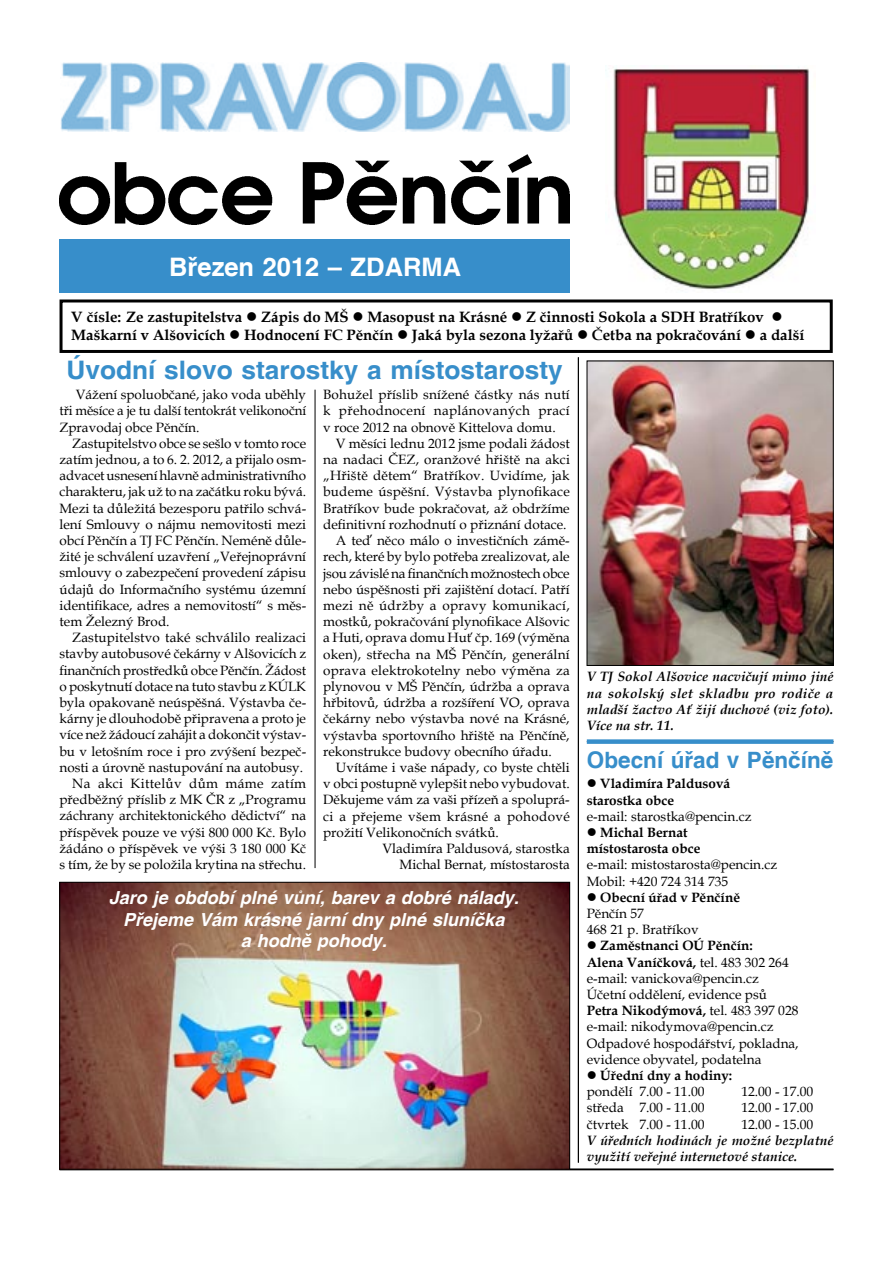
<style>
.page{position:relative;width:893px;height:1263px;background:#fff}
.page>*{position:absolute;margin:0;border:0;box-sizing:border-box;transform-origin:0 0}
.t1{font:700 25.5px "Switzerland";color:#378eca}
.t2{font:700 25.5px "Switzerland";color:#fff}
.t3{font:700 22.5px "Switzerland";color:#378eca}
.t4{font:italic 700 18px/21.6px "Switzerland";color:#fff;text-align:center}
.t5{font:700 15px/18px "Book Antiqua";color:#000}
.t6{font:13.5px/16.2px "Book Antiqua";color:#000;text-align:justify}
.t7{font:italic 700 13.5px/16.2px "Book Antiqua";color:#000;text-align:justify}
.t8{font:700 13.5px/16.2px "Book Antiqua";color:#000}
.t9{font:13.5px "Book Antiqua";letter-spacing:.025em;color:#000}
.s1{font-weight:700}
.s2{font-weight:400}
</style>
<div class="page">
<img style="left:60px;top:155px;width:510px;height:69px">
<div style="left:60px;top:299px;width:773px;height:54px;border:3px solid #000"></div>
<div style="left:60px;top:239px;width:510px;height:53px;background:#378eca"></div>
<img style="left:60px;top:62px;width:510px;height:69px">
<img style="left:613px;top:68px;width:196px;height:222px">
<hr style="left:60px;top:1169px;width:773px;height:1px;background:#000">
<img style="left:62px;top:884px;width:506px;height:283px">
<div style="left:60px;top:882px;width:510px;height:287px;border:1px solid #000"></div>
<hr style="left:578px;top:357px;width:1px;height:805px;background:#000">
<div style="left:587px;top:739px;width:246px;height:5px;background:#378eca"></div>
<img style="left:589px;top:363px;width:242px;height:301px">
<div style="left:587px;top:361px;width:246px;height:305px;border:1px solid #000"></div>
<hr style="left:315px;top:390px;width:1px;height:478px;background:#000">
<h1 class="t2" style="left:169px;top:252px;width:294px">Březen 2012 – ZDARMA</h1>
<p class="t5" style="left:71px;top:307px;width:735px">V čísle: Ze zastupitelstva ● Zápis do MŠ ● Masopust na Krásné ● Z činnosti Sokola a SDH Bratříkov ●<br>Maškarní v Alšovicích ● Hodnocení FC Pěnčín ● Jaká byla sezona lyžařů ● Četba na pokračování ● a další</p>
<h1 class="t1" style="left:67px;top:355px;width:498px">Úvodní slovo starostky a místostarosty</h1>
<p class="t6" style="left:60px;top:386px;width:248px;text-indent:16px">Vážení spoluobčané, jako voda uběhly tři měsíce a je tu další tentokrát velikonoční Zpravodaj obce Pěnčín.</p>
<p class="t6" style="left:60px;top:435px;width:248px;text-indent:13px">Zastupitelstvo obce se sešlo v tomto roce zatím jednou, a to 6. 2. 2012, a přijalo osm&shy;advacet usnesení hlavně administrativního charakteru, jak už to na začátku roku bývá.<br>Mezi ta důležitá bezesporu patřilo schvá&shy;lení Smlouvy o nájmu nemovitosti mezi obcí Pěnčín a TJ FC Pěnčín. Neméně důle&shy;žité je schválení uzavření „Veřejnoprávní smlouvy o zabezpečení provedení zápisu údajů do Informačního systému územní identifikace, adres a nemovitostí“ s měs&shy;tem Železný Brod.</p>
<p class="t6" style="left:60px;top:629px;width:248px;text-align:right">Zastupitelstvo také schválilo realizaci stavby autobusové čekárny v Alšovicích z finančních prostředků obce Pěnčín. Žádost o poskytnutí dotace na tuto stavbu z KÚLK byla opakovaně neúspěšná. Výstavba če&shy;kárny je dlouhodobě připravena a proto je více než žádoucí zahájit a dokončit výstav&shy;bu v letošním roce i pro zvýšení bezpeč&shy;nosti a úrovně nastupování na autobusy.<br>Na akci Kittelův dům máme zatím předběžný příslib z MK ČR z „Programu záchrany architektonického dědictví“ na příspěvek pouze ve výši 800 000 Kč. Bylo žádáno o příspěvek ve výši 3 180 000 Kč s tím, že by se položila krytina na střechu.</p>
<p class="t6" style="left:323px;top:386px;width:248px">Bohužel příslib snížené částky nás nutí k přehodnocení naplánovaných prací v roce 2012 na obnově Kittelova domu.</p>
<p class="t6" style="left:336px;top:435px;width:235px">V měsíci lednu 2012 jsme podali žádost</p>
<p class="t6" style="left:323px;top:451px;width:248px">na nadaci ČEZ, oranžové hřiště na akci</p>
<p class="t6" style="left:323px;top:467px;width:248px">„Hřiště dětem“ Bratříkov. Uvidíme, jak</p>
<p class="t6" style="left:323px;top:483px;width:248px">budeme úspěšní. Výstavba plynofikace</p>
<p class="t6" style="left:323px;top:500px;width:248px">Bratříkov bude pokračovat, až obdržíme</p>
<p class="t6" style="left:323px;top:516px;width:245px">definitivní rozhodnutí o přiznání dotace.</p>
<p class="t6" style="left:336px;top:532px;width:235px">A teď něco málo o investičních zámě-</p>
<p class="t6" style="left:323px;top:548px;width:248px">rech, které by bylo potřeba zrealizovat, ale</p>
<p class="t6" style="left:323px;top:564px;width:248px">jsou závislé na finančních možnostech obce</p>
<p class="t6" style="left:323px;top:581px;width:248px">nebo úspěšnosti při zajištění dotací. Patří</p>
<p class="t9" style="left:323px;top:596px;width:248px">mezi ně údržby a opravy komunikací,</p>
<p class="t6" style="left:323px;top:613px;width:248px">mostků, pokračování plynofikace Alšovic</p>
<p class="t6" style="left:323px;top:629px;width:248px">a Huti, oprava domu Huť čp. 169 (výměna</p>
<p class="t6" style="left:323px;top:645px;width:248px">oken), střecha na MŠ Pěnčín, generální</p>
<p class="t6" style="left:323px;top:662px;width:248px">oprava elektrokotelny nebo výměna za</p>
<p class="t6" style="left:323px;top:678px;width:248px">plynovou v MŠ Pěnčín, údržba a oprava</p>
<p class="t6" style="left:323px;top:694px;width:248px">hřbitovů, údržba a rozšíření VO, oprava</p>
<p class="t6" style="left:323px;top:710px;width:248px">čekárny nebo výstavba nové na Krásné,</p>
<p class="t6" style="left:323px;top:726px;width:248px">výstavba sportovního hřiště na Pěnčíně,</p>
<p class="t6" style="left:323px;top:743px;width:230px">rekonstrukce budovy obecního úřadu.</p>
<p class="t6" style="left:336px;top:759px;width:235px">Uvítáme i vaše nápady, co byste chtěli</p>
<p class="t6" style="left:323px;top:775px;width:248px">v obci postupně vylepšit nebo vybudovat.</p>
<p class="t6" style="left:323px;top:791px;width:248px">Děkujeme vám za vaši přízeň a spoluprá-</p>
<p class="t9" style="left:323px;top:806px;width:248px">ci a přejeme všem krásné a pohodové</p>
<p class="t6" style="left:323px;top:824px;width:177px">prožití Velikonočních svátků.</p>
<p class="t6" style="left:383px;top:840px;width:189px">Vladimíra Paldusová, starostka</p>
<p class="t6" style="left:400px;top:856px;width:172px">Michal Bernat, místostarosta</p>
<h3 class="t4" style="left:109px;top:887px;width:412px">Jaro je období plné vůní, barev a dobré nálady.<br>Přejeme Vám krásné jarní dny plné sluníčka<br>a hodně pohody.</h3>
<p class="t7" style="left:587px;top:669px;width:248px">V TJ Sokol Alšovice nacvičují mimo jiné na sokolský slet skladbu pro rodiče a mladší žactvo Ať žijí duchové (viz foto).<br>Více na str. 11.</p>
<h2 class="t3" style="left:587px;top:746px;width:248px">Obecní úřad v Pěnčíně</h2>
<p class="t8" style="left:587px;top:776px;width:145px">● Vladimíra Paldusová starostka obce</p>
<p class="t6" style="left:587px;top:808px;width:166px">e-mail: starostka@pencin.cz</p>
<p class="t8" style="left:587px;top:824px;width:115px">● Michal Bernat místostarosta obce</p>
<p class="t6" style="left:587px;top:856px;width:192px">e-mail: mistostarosta@pencin.cz<br>Mobil: +420 724 314 735</p>
<p class="t6" style="left:587px;top:889px;width:155px;text-align:left">● <span class="s1">Obecní úřad v Pěnčíně<br></span>Pěnčín 57<br>468 21 p. Bratříkov</p>
<p class="t6" style="left:587px;top:937px;width:213px;text-align:left">● <span class="s1">Zaměstnanci OÚ Pěnčín:<br>Alena Vaníčková,</span> tel. 483 302 264 e-mail: vanickova@pencin.cz<br>Účetní oddělení, evidence psů<br><span class="s1">Petra Nikodýmová,</span> tel. 483 397 028 e-mail: nikodymova@pencin.cz<br>Odpadové hospodářství, pokladna, evidence obyvatel, podatelna</p>
<p class="t8" style="left:587px;top:1067px;width:147px">● Úřední dny a hodiny: <span class="s2">pondělí 7.00 - 11.00</span></p>
<p class="t6" style="left:741px;top:1083px;width:73px">12.00 - 17.00</p>
<p class="t6" style="left:587px;top:1099px;width:119px">středa 7.00 - 11.00</p>
<p class="t6" style="left:741px;top:1099px;width:73px">12.00 - 17.00</p>
<p class="t6" style="left:587px;top:1115px;width:119px">čtvrtek 7.00 - 11.00</p>
<p class="t6" style="left:741px;top:1115px;width:73px">12.00 - 15.00</p>
<p class="t7" style="left:587px;top:1132px;width:248px">V úředních hodinách je možné bezplatné využití veřejné internetové stanice.</p>
</div>
